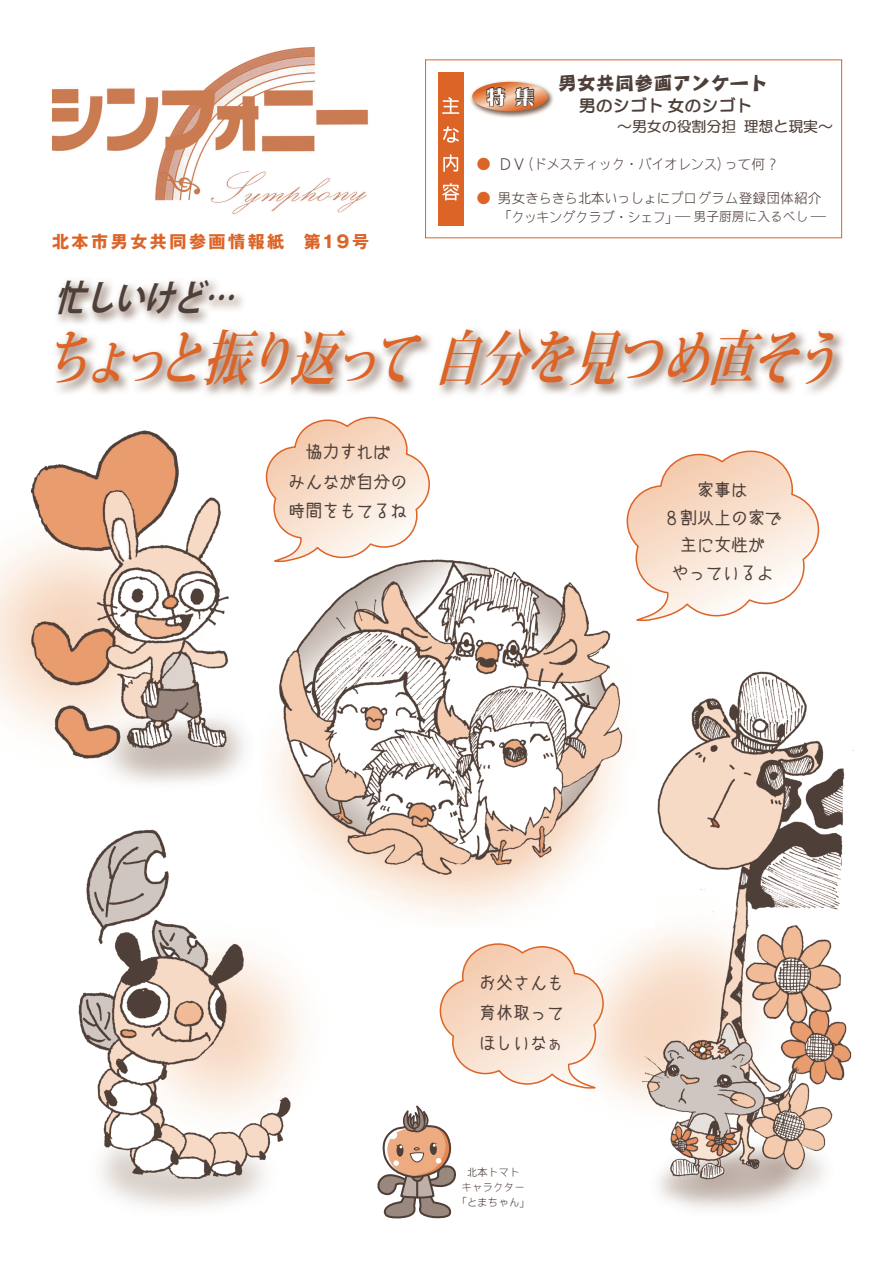
<style>
.page{position:relative;width:893px;height:1263px;background:#fff}
.page>*{position:absolute;margin:0;border:0;box-sizing:border-box;transform-origin:0 0}
.t1{font:italic 700 59.4px "Koz Min Pro";color:#dc6427;scale:.77 1}
.t2{font:italic 700 35.7px "Koz Go Pro";color:#4e3f39;scale:.83 1}
.t3{font:19.2px "DF Kyo Geki Std W7";color:#4e3f39}
.t4{font:19.2px "DF Lei Ga So G W9 WIN RKSJ H";color:#fff}
.t5{font:16.95px/29.7px "cinecaption";color:#4e3f39;text-align:center}
.t6{font:700 16.95px "Gothic MB101 Pro";letter-spacing:.15em;color:#dc6427}
.t7{font:16.95px "Rg Sirius XB 90 ms RKSJ H";color:#4e3f39}
.t8{font:14.85px "Rg Sirius Bd 90 ms RKSJ H";color:#4e3f39}
.t9{font:13.8px/19.2px "DF Gothic PG W3 WIN RKSJ H";letter-spacing:-.05em;color:#4e3f39}
.t10{font:10.65px/14.9px "DF Gothic PG W3 WIN RKSJ H";color:#4e3f39;text-align:center}
.s1{color:#dc6427}
.s2{font-size:16.65px}
.s3{font-size:12.75px}
</style>
<div class="page">
<img style="left:78px;top:829px;width:226px;height:379px">
<img style="left:605px;top:671px;width:249px;height:538px">
<img style="left:247px;top:559px;width:408px;height:368px">
<img style="left:470px;top:80px;width:84px;height:38px">
<img style="left:52px;top:47px;width:316px;height:167px">
<div style="left:425px;top:60px;width:417px;height:178px;border:1px solid #dc6427"></div>
<div style="left:438px;top:72px;width:25px;height:153px;background:#dc6427"></div>
<img style="left:56px;top:280px;width:787px;height:116px">
<svg style="left:377px;top:1105px;width:80px;height:114px"></svg>
<svg style="left:472px;top:82px;width:76px;height:29px"></svg>
<svg style="left:439px;top:943px;width:166px;height:146px"></svg>
<svg style="left:626px;top:450px;width:194px;height:171px"></svg>
<img style="left:0;top:430px;width:259px;height:369px">
<svg style="left:265px;top:416px;width:166px;height:146px"></svg>
<svg style="left:442px;top:97px;width:17px;height:103px"></svg>
<h3 class="t3" style="left:558px;top:73px;width:212px">男女共同参画アンケート</h3>
<p class="t7" style="left:579px;top:97px;width:175px">男のシゴト女のシゴト</p>
<p class="t8" style="left:617px;top:119px;width:217px">～男女の役割分担理想と現実～</p>
<p class="t9" style="left:477px;top:154px;width:304px"><span class="s1">●</span> <span class="s2">ＤＶ</span>（ドメスティック・バイオレンス）って何？</p>
<p class="t9" style="left:477px;top:188px;width:351px"><span class="s1">●</span> 男女きらきら北本いっしょにプログラム登録団体紹介<span class="s1">　　</span>「クッキングクラブ・シェフ」<span class="s3">― 男子厨房に入るべし ―</span></p>
<h3 class="t4" style="left:486px;top:87px;width:49px">特 集</h3>
<p class="t6" style="left:52px;top:227px;width:319px">北本市男女共同参画情報紙　第１９号</p>
<h2 class="t2" style="left:54px;top:275px;width:233px">忙しいけど…</h2>
<h1 class="t1" style="left:42px;top:315px;width:1063px">ちょっと振り返って自分を見つめ直そう</h1>
<p class="t5" style="left:288px;top:438px;width:121px">協力すれば<br>みんなが自分の時間をもてるね</p>
<p class="t5" style="left:663px;top:477px;width:121px;line-height:27.6px">家事は<br>８割以上の家で主に女性が<br>やっているよ</p>
<p class="t5" style="left:479px;top:969px;width:87px;text-align:justify">お父さんも育休取ってほしいなぁ</p>
<p class="t10" style="left:456px;top:1165px;width:76px">北本トマト<br>キャラクター「とまちゃん」</p>
</div>
